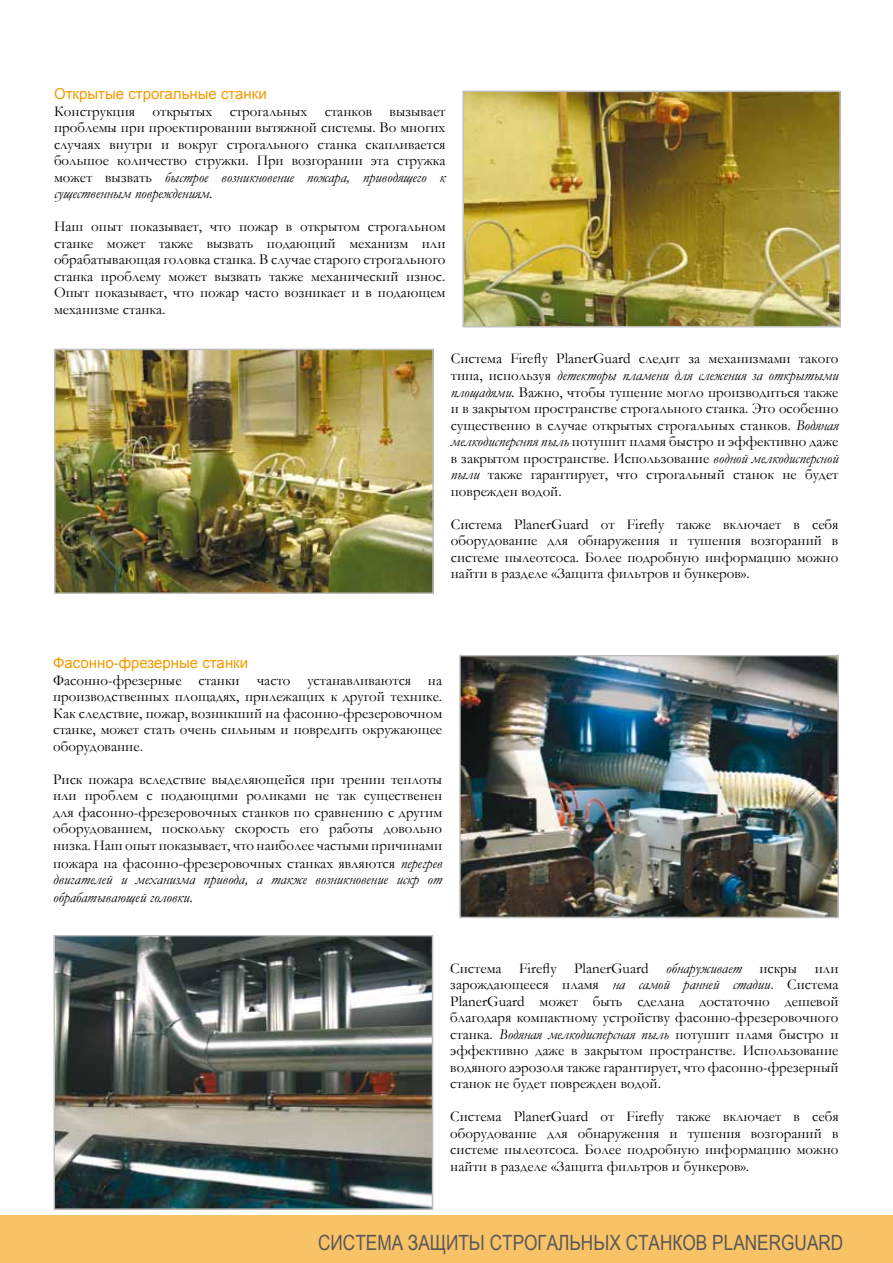
<style>
.page{position:relative;width:893px;height:1263px;background:#fff}
.page>*{position:absolute;margin:0;border:0;box-sizing:border-box;transform-origin:0 0}
.t1{font:21px "Arial Narrow";color:#58585a}
.t2{font:15px/16.5px "Garamond";color:#000;text-align:justify}
.t3{font:italic 15px/16.5px "Garamond";color:#000}
.t4{font:15px "Arial";color:#f49b00}
.s1{font-style:italic}
.s2{font-style:normal}
</style>
<div class="page">
<img style="left:465px;top:94px;width:373px;height:230px">
<div style="left:462px;top:91px;width:379px;height:236px;border:2px solid #bfbebe"></div>
<img style="left:57px;top:352px;width:374px;height:239px">
<div style="left:54px;top:349px;width:380px;height:245px;border:2px solid #bfbebe"></div>
<div style="left:0;top:1216px;width:893px;height:47px;background:#f8c266"></div>
<img style="left:462px;top:658px;width:374px;height:257px">
<div style="left:459px;top:655px;width:380px;height:263px;border:2px solid #bfbebe"></div>
<img style="left:56px;top:938px;width:374px;height:269px">
<div style="left:53px;top:935px;width:380px;height:275px;border:2px solid #bfbebe"></div>
<p class="t4" style="left:54px;top:84px;width:214px">Открытые строгальные станки</p>
<p class="t2" style="left:54px;top:103px;width:393px">Конструкция открытых строгальных станков вызывает проблемы при проектировании вытяжной системы. Во многих случаях внутри и вокруг строгального станка скапливается большое количество стружки. При возгорании эта стружка может вызвать <span class="s1">быстрое возникновение пожара, приводящего к существенным повреждениям.</span></p>
<p class="t2" style="left:54px;top:218px;width:393px">Наш опыт показывает, что пожар в открытом строгальном станке может также вызвать подающий механизм или обрабатывающая головка станка. В случае старого строгального станка проблему может вызвать также механический износ.<br>Опыт показывает, что пожар часто возникает и в подающем механизме станка.</p>
<p class="t2" style="left:451px;top:350px;width:389px">Система Firefly PlanerGuard следит за механизмами такого типа, используя <span class="s1">детекторы пламени для слежения за открытыми площадями.</span> Важно, чтобы тушение могло производиться также и в закрытом пространстве строгального станка. Это особенно существенно в случае открытых строгальных станков. <span class="s1">Водяная мелкодисперснпя пыль</span> потушит пламя быстро и эффективно даже в закрытом пространстве. Использование <span class="s1">водной мелкодисперсной пыли</span> также гарантирует, что строгальный станок не будет поврежден водой.</p>
<p class="t2" style="left:451px;top:515px;width:389px">Система PlanerGuard от Firefly также включает в себя оборудование для обнаружения и тушения возгораний в системе пылеотсоса. Более подробную информацию можно найти в разделе «Защита фильтров и бункеров».</p>
<p class="t4" style="left:53px;top:653px;width:197px">Фасонно-фрезерные станки</p>
<p class="t2" style="left:53px;top:671px;width:391px">Фасонно-фрезерные станки часто устанавливаются на производственных площадях, прилежащих к другой технике.<br>Как следствие, пожар, возникший на фасонно-фрезеровочном станке, может стать очень сильным и повредить окружающее оборудование.</p>
<p class="t2" style="left:53px;top:770px;width:391px">Риск пожара вследствие выделяющейся при трении теплоты или проблем с подающими роликами не так существенен для фасонно-фрезеровочных станков по сравнению с другим оборудованием, поскольку скорость его работы довольно низка. Наш опыт показывает, что наиболее частыми причинами</p>
<p class="t3" style="left:53px;top:854px;width:391px"><span class="s2">пожара на фасонно-фрезеровочных станках являются</span> перегрев двигателей и механизма привода, а также возникновение искр от</p>
<p class="t3" style="left:53px;top:889px;width:141px">обрабатывающей головки.</p>
<p class="t2" style="left:450px;top:959px;width:390px">Система Firefly PlanerGuard <span class="s1">обнаруживает</span> искры или зарождающееся пламя <span class="s1">на самой ранней стадии</span>. Система PlanerGuard может быть сделана достаточно дешевой благодаря компактному устройству фасонно-фрезеровочного станка. <span class="s1">Водяная мелкодисперсная пыль</span> потушит пламя быстро и эффективно даже в закрытом пространстве. Использование водяного аэрозоля также гарантирует, что фасонно-фрезерный станок не будет поврежден водой.</p>
<p class="t2" style="left:450px;top:1108px;width:390px">Система PlanerGuard от Firefly также включает в себя оборудование для обнаружения и тушения возгораний в системе пылеотсоса. Более подробную информацию можно найти в разделе «Защита фильтров и бункеров».</p>
<h1 class="t1" style="left:318px;top:1227px;width:527px">СИСТЕМА ЗАЩИТЫ СТРОГАЛЬНЫХ СТАНКОВ PLANERGUARD</h1>
</div>
